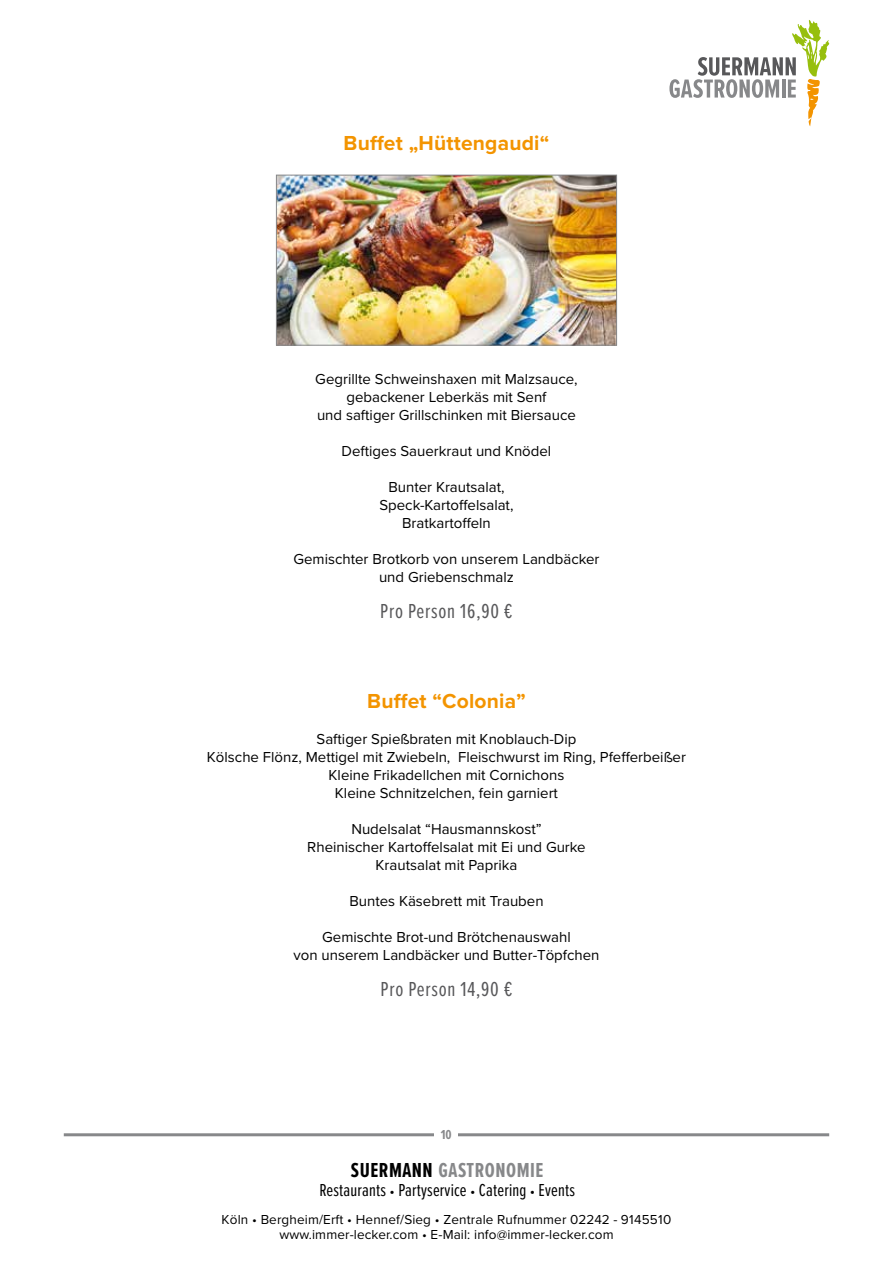
<style>
.page{position:relative;width:893px;height:1263px;background:#fff}
.page>*{position:absolute;margin:0;border:0;box-sizing:border-box;transform-origin:0 0}
.t1{font:700 21px "Proxima Nova";letter-spacing:.01em;color:#f39400}
.t2{font:21px "Proxima Nova Ex Cn";letter-spacing:.035em;color:#58585a}
.t3{font:700 21px "Proxima Nova Ex Cn";letter-spacing:.025em;color:#87888a}
.t4{font:18px "Proxima Nova Ex Cn";letter-spacing:.01em;color:#000}
.t5{font:15px/18px "Proxima Nova";color:#000;text-align:center}
.t6{font:13.5px/15px "Proxima Nova";letter-spacing:.01em;color:#000;text-align:center}
.t7{font:700 13.5px "Proxima Nova Ex Cn";color:#87888a}
.s1{color:#000}
.s2{font-size:15px}
</style>
<div class="page">
<img style="left:278px;top:177px;width:337px;height:167px">
<div style="left:276px;top:175px;width:341px;height:171px;border:1px solid #87888a"></div>
<hr style="left:64px;top:1133px;width:765px;height:3px;background:#87888a">
<svg style="left:669px;top:20px;width:160px;height:106px"></svg>
<div style="left:435px;top:1122px;width:23px;height:24px;background:#fff"></div>
<h1 class="t1" style="left:344px;top:130px;width:207px">Buffet „Hüttengaudi“</h1>
<p class="t5" style="left:315px;top:370px;width:264px">Gegrillte Schweinshaxen mit Malzsauce, gebackener Leberkäs mit Senf<br>und saftiger Grillschinken mit Biersauce</p>
<p class="t5" style="left:342px;top:442px;width:211px">Deftiges Sauerkraut und Knödel</p>
<p class="t5" style="left:379px;top:478px;width:136px">Bunter Krautsalat,<br>Speck-Kartoffelsalat,<br>Bratkartoffeln</p>
<p class="t5" style="left:293px;top:550px;width:308px">Gemischter Brotkorb von unserem Landbäcker und Griebenschmalz</p>
<h1 class="t2" style="left:380px;top:598px;width:134px">Pro Person 16,90 €</h1>
<h1 class="t1" style="left:367px;top:688px;width:160px">Buffet “Colonia”</h1>
<p class="t5" style="left:207px;top:730px;width:481px">Saftiger Spießbraten mit Knoblauch-Dip<br>Kölsche Flönz, Mettigel mit Zwiebeln, Fleischwurst im Ring, Pfefferbeißer Kleine Frikadellchen mit Cornichons<br>Kleine Schnitzelchen, fein garniert</p>
<p class="t5" style="left:307px;top:820px;width:280px">Nudelsalat “Hausmannskost”<br>Rheinischer Kartoffelsalat mit Ei und Gurke<br>Krautsalat mit Paprika</p>
<p class="t5" style="left:349px;top:892px;width:196px">Buntes Käsebrett mit Trauben</p>
<p class="t5" style="left:293px;top:928px;width:308px">Gemischte Brot-und Brötchenauswahl<br>von unserem Landbäcker und Butter-Töpfchen</p>
<h1 class="t2" style="left:380px;top:976px;width:134px">Pro Person 14,90 €</h1>
<p class="t7" style="left:441px;top:1126px;width:12px">10</p>
<h1 class="t3" style="left:351px;top:1157px;width:194px"><span class="s1">SUERMANN</span> GASTRONOMIE</h1>
<p class="t4" style="left:319px;top:1179px;width:257px">Restaurants <span class="s2">•</span> Partyservice <span class="s2">•</span> Catering <span class="s2">•</span> Events</p>
<p class="t6" style="left:222px;top:1212px;width:451px">Köln • Bergheim/Erft • Hennef/Sieg • Zentrale Rufnummer 02242 - 9145510 www.immer-lecker.com • E-Mail: info@immer-lecker.com</p>
</div>
